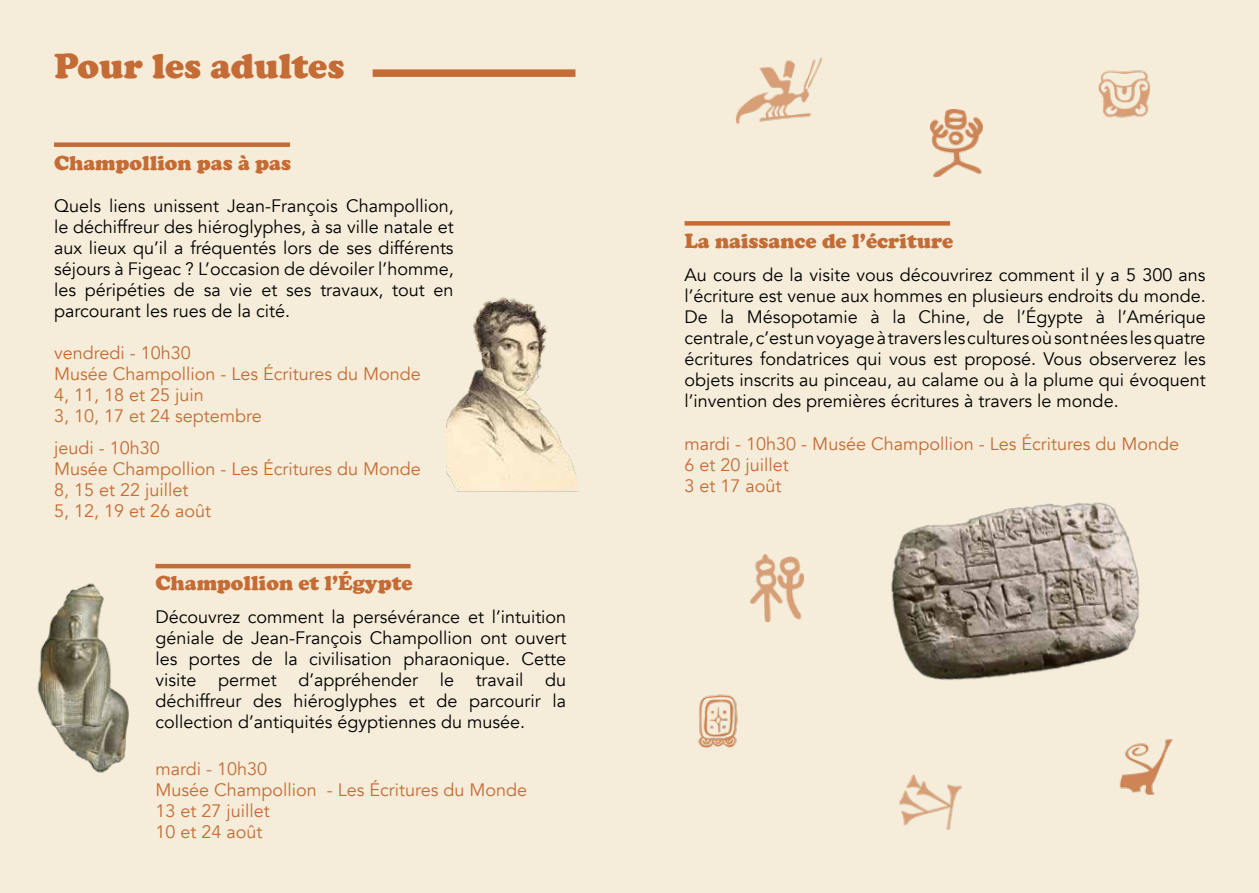
<style>
.page{position:relative;width:1259px;height:893px;background:#f5edd9}
.page>*{position:absolute;margin:0;border:0;box-sizing:border-box;transform-origin:0 0}
.t1{font:900 36px "Cooper";color:#c56c36}
.t2{font:900 21px "Cooper";color:#c56c36}
.t3{font:18px/21px "Avenir";color:#000;text-align:justify}
.t4{font:18px/21px "Avenir";color:#c56c36}
</style>
<div class="page">
<img style="left:446px;top:297px;width:132px;height:195px">
<img style="left:891px;top:502px;width:249px;height:178px">
<img style="left:37px;top:583px;width:92px;height:190px">
<div style="left:54px;top:142px;width:236px;height:5px;background:#c56c36"></div>
<div style="left:684px;top:221px;width:266px;height:5px;background:#c56c36"></div>
<hr style="left:155px;top:564px;width:255px;height:4px;background:#c56c36">
<div style="left:373px;top:69px;width:202px;height:8px;background:#c56c36"></div>
<img style="left:735px;top:57px;width:87px;height:67px">
<img style="left:899px;top:774px;width:63px;height:56px">
<img style="left:750px;top:554px;width:54px;height:68px">
<img style="left:1098px;top:70px;width:52px;height:48px">
<img style="left:1119px;top:739px;width:54px;height:56px">
<img style="left:930px;top:109px;width:52px;height:68px">
<img style="left:698px;top:694px;width:40px;height:54px">
<h1 class="t1" style="left:54px;top:45px;width:292px">Pour les adultes</h1>
<p class="t2" style="left:54px;top:150px;width:239px">Champollion pas à pas</p>
<p class="t3" style="left:54px;top:195px;width:401px">Quels liens unissent Jean-François Champollion, le déchiffreur des hiéroglyphes, à sa ville natale et aux lieux qu’il a fréquentés lors de ses différents séjours à Figeac ? L’occasion de dévoiler l’homme, les péripéties de sa vie et ses travaux, tout en parcourant les rues de la cité.</p>
<p class="t2" style="left:684px;top:228px;width:270px">La naissance de l’écriture</p>
<p class="t3" style="left:684px;top:264px;width:523px">Au cours de la visite vous découvrirez comment il y a 5 300 ans l’écriture est venue aux hommes en plusieurs endroits du monde.<br>De la Mésopotamie à la Chine, de l’Égypte à l’Amérique centrale, c’est un voyage à travers les cultures où sont nées les quatre écritures fondatrices qui vous est proposé. Vous observerez les objets inscrits au pinceau, au calame ou à la plume qui évoquent l’invention des premières écritures à travers le monde.</p>
<p class="t4" style="left:54px;top:343px;width:368px">vendredi - 10h30<br>Musée Champollion - Les Écritures du Monde<br>4, 11, 18 et 25 juin<br>3, 10, 17 et 24 septembre</p>
<p class="t4" style="left:54px;top:438px;width:368px">jeudi - 10h30<br>Musée Champollion - Les Écritures du Monde<br>8, 15 et 22 juillet<br>5, 12, 19 et 26 août</p>
<p class="t4" style="left:684px;top:434px;width:496px">mardi - 10h30 - Musée Champollion - Les Écritures du Monde<br>6 et 20 juillet<br>3 et 17 août</p>
<p class="t2" style="left:155px;top:571px;width:259px">Champollion et l’Égypte</p>
<p class="t3" style="left:155px;top:607px;width:412px">Découvrez comment la persévérance et l’intuition géniale de Jean-François Champollion ont ouvert les portes de la civilisation pharaonique. Cette visite permet d’appréhender le travail du déchiffreur des hiéroglyphes et de parcourir la collection d’antiquités égyptiennes du musée.</p>
<p class="t4" style="left:155px;top:759px;width:373px">mardi - 10h30<br>Musée Champollion - Les Écritures du Monde<br>13 et 27 juillet<br>10 et 24 août</p>
</div>
